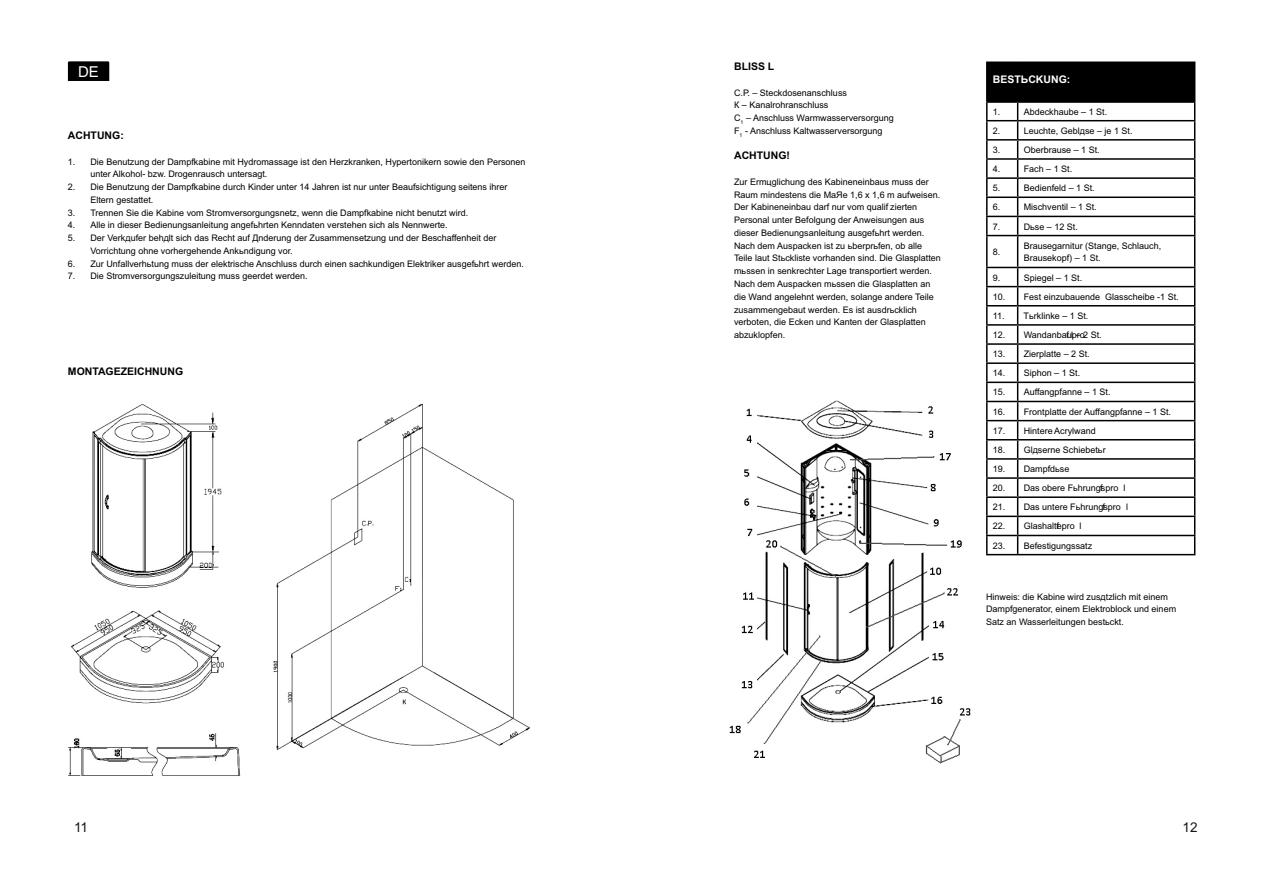
<style>
.page{position:relative;width:1263px;height:893px;background:#fff}
.page>*{position:absolute;margin:0;border:0;box-sizing:border-box;transform-origin:0 0}
.t1{font:15px "Arial";color:#fff}
.t2{font:13.5px "Arial";color:#151616}
.t3{font:700 10.5px "Arial";color:#000}
.t4{font:700 10.5px "Arial";color:#fff}
.t5{font:9px/12.8px "Arial";color:#000}
</style>
<div class="page">
<svg style="left:68px;top:61px;width:41px;height:20px"></svg>
<img style="left:68px;top:403px;width:462px;height:373px">
<img style="left:729px;top:400px;width:242px;height:364px">
<div style="left:987px;top:62px;width:208px;height:40px;background:#000"></div>
<hr style="left:986px;top:61px;width:32px;height:2px;background:#000">
<hr style="left:986px;top:63px;width:2px;height:38px;background:#000">
<hr style="left:1018px;top:61px;width:177px;height:2px;background:#000">
<hr style="left:986px;top:101px;width:32px;height:2px;background:#000">
<hr style="left:1018px;top:101px;width:177px;height:2px;background:#000">
<hr style="left:986px;top:120px;width:32px;height:1px;background:#000">
<hr style="left:1018px;top:120px;width:177px;height:1px;background:#000">
<hr style="left:986px;top:139px;width:32px;height:2px;background:#000">
<hr style="left:1018px;top:139px;width:177px;height:2px;background:#000">
<hr style="left:986px;top:158px;width:32px;height:2px;background:#000">
<hr style="left:1018px;top:158px;width:177px;height:2px;background:#000">
<hr style="left:986px;top:177px;width:32px;height:2px;background:#000">
<hr style="left:1018px;top:177px;width:177px;height:2px;background:#000">
<hr style="left:986px;top:196px;width:32px;height:2px;background:#000">
<hr style="left:1018px;top:196px;width:177px;height:2px;background:#000">
<hr style="left:986px;top:216px;width:32px;height:1px;background:#000">
<svg style="left:986px;top:103px;width:2px;height:132px"></svg>
<hr style="left:1018px;top:216px;width:177px;height:1px;background:#000">
<svg style="left:1017px;top:103px;width:1px;height:132px"></svg>
<svg style="left:1194px;top:103px;width:1px;height:132px"></svg>
<hr style="left:986px;top:235px;width:32px;height:1px;background:#000">
<hr style="left:986px;top:236px;width:2px;height:31px;background:#000">
<hr style="left:1018px;top:235px;width:177px;height:1px;background:#000">
<hr style="left:1017px;top:236px;width:1px;height:31px;background:#000">
<hr style="left:1194px;top:236px;width:1px;height:31px;background:#000">
<hr style="left:986px;top:267px;width:32px;height:1px;background:#000">
<hr style="left:1018px;top:267px;width:177px;height:1px;background:#000">
<hr style="left:986px;top:286px;width:32px;height:1px;background:#000">
<hr style="left:1018px;top:286px;width:177px;height:1px;background:#000">
<hr style="left:986px;top:305px;width:32px;height:1px;background:#000">
<hr style="left:1018px;top:305px;width:177px;height:1px;background:#000">
<hr style="left:986px;top:324px;width:32px;height:1px;background:#000">
<hr style="left:1018px;top:324px;width:177px;height:1px;background:#000">
<hr style="left:986px;top:343px;width:32px;height:2px;background:#000">
<hr style="left:1018px;top:343px;width:177px;height:2px;background:#000">
<hr style="left:986px;top:362px;width:32px;height:2px;background:#000">
<hr style="left:1018px;top:362px;width:177px;height:2px;background:#000">
<hr style="left:986px;top:381px;width:32px;height:2px;background:#000">
<hr style="left:1018px;top:381px;width:177px;height:2px;background:#000">
<hr style="left:986px;top:401px;width:32px;height:1px;background:#000">
<hr style="left:1018px;top:401px;width:177px;height:1px;background:#000">
<hr style="left:986px;top:420px;width:32px;height:1px;background:#000">
<hr style="left:1018px;top:420px;width:177px;height:1px;background:#000">
<hr style="left:986px;top:439px;width:32px;height:1px;background:#000">
<hr style="left:1018px;top:439px;width:177px;height:1px;background:#000">
<hr style="left:986px;top:458px;width:32px;height:1px;background:#000">
<hr style="left:1018px;top:458px;width:177px;height:1px;background:#000">
<hr style="left:986px;top:477px;width:32px;height:2px;background:#000">
<hr style="left:1018px;top:477px;width:177px;height:2px;background:#000">
<hr style="left:986px;top:496px;width:32px;height:2px;background:#000">
<hr style="left:1018px;top:496px;width:177px;height:2px;background:#000">
<hr style="left:986px;top:515px;width:32px;height:2px;background:#000">
<hr style="left:1018px;top:515px;width:177px;height:2px;background:#000">
<hr style="left:986px;top:534px;width:32px;height:2px;background:#000">
<svg style="left:986px;top:268px;width:2px;height:286px"></svg>
<hr style="left:1018px;top:534px;width:177px;height:2px;background:#000">
<svg style="left:1017px;top:268px;width:1px;height:286px"></svg>
<svg style="left:1194px;top:268px;width:1px;height:286px"></svg>
<hr style="left:986px;top:554px;width:209px;height:1px;background:#000">
<h1 class="t1" style="left:78px;top:66px;width:22px">DE</h1>
<p class="t3" style="left:68px;top:131px;width:57px">ACHTUNG:</p>
<p class="t5" style="left:90px;top:156px;width:437px;text-indent:-22px">1. Die Benutzung der Dampfkabine mit Hydromassage ist den Herzkranken, Hypertonikern sowie den Personen unter Alkohol- bzw. Drogenrausch untersagt.</p>
<p class="t5" style="left:90px;top:181px;width:419px;text-indent:-23px">2. Die Benutzung der Dampfkabine durch Kinder unter 14 Jahren ist nur unter Beaufsichtigung seitens ihrer<br>Eltern gestattet.</p>
<p class="t5" style="left:68px;top:207px;width:402px">3. Trennen Sie die Kabine vom Stromversorgungsnetz, wenn die Dampfkabine nicht benutzt wird.</p>
<p class="t5" style="left:68px;top:220px;width:381px">4. Alle in dieser Bedienungsanleitung angefьhrten Kenndaten verstehen sich als Nennwerte.</p>
<p class="t5" style="left:90px;top:232px;width:408px;text-indent:-22px">5. Der Verkдufer behдlt sich das Recht auf Дnderung der Zusammensetzung und der Beschaffenheit der<br>Vorrichtung ohne vorhergehende Ankьndigung vor.</p>
<p class="t5" style="left:68px;top:258px;width:458px">6. Zur Unfallverhьtung muss der elektrische Anschluss durch einen sachkundigen Elektriker ausgefьhrt werden.</p>
<p class="t5" style="left:68px;top:271px;width:241px">7. Die Stromversorgungszuleitung muss geerdet werden.</p>
<p class="t3" style="left:68px;top:367px;width:117px">MONTAGEZEICHNUNG</p>
<p class="t3" style="left:734px;top:62px;width:42px">BLISS L</p>
<p class="t5" style="left:734px;top:87px;width:161px">C.Р. – Steckdosenanschluss<br>К – Kanalrohranschluss<br>С<sub>1</sub> – Anschluss Warmwasserversorgung<br>F<sub>1</sub> - Anschluss Kaltwasserversorgung</p>
<p class="t3" style="left:734px;top:152px;width:57px">ACHTUNG!</p>
<p class="t5" style="left:734px;top:176px;width:208px">Zur Ermцglichung des Kabineneinbaus muss der Raum mindestens die MaЯe 1,6 х 1,6 m aufweisen.<br>Der Kabineneinbau darf nur vom qualif zierten Personal unter Befolgung der Anweisungen aus dieser Bedienungsanleitung ausgefьhrt werden.<br>Nach dem Auspacken ist zu ьberprьfen, ob alle Teile laut Stьckliste vorhanden sind. Die Glasplatten mьssen in senkrechter Lage transportiert werden.<br>Nach dem Auspacken mьssen die Glasplatten an die Wand angelehnt werden, solange andere Teile zusammengebaut werden. Es ist ausdrьcklich verboten, die Ecken und Kanten der Glasplatten abzuklopfen.</p>
<p class="t4" style="left:993px;top:75px;width:79px">BESTЬCKUNG:</p>
<p class="t5" style="left:993px;top:106px;width:9px">1.</p>
<p class="t5" style="left:1024px;top:106px;width:85px">Abdeckhaube – 1 St.</p>
<p class="t5" style="left:993px;top:125px;width:9px">2.</p>
<p class="t5" style="left:1024px;top:125px;width:110px">Leuchte, Geblдse – je 1 St.</p>
<p class="t5" style="left:993px;top:144px;width:9px">3.</p>
<p class="t5" style="left:1024px;top:144px;width:78px">Oberbrause – 1 St.</p>
<p class="t5" style="left:993px;top:163px;width:9px">4.</p>
<p class="t5" style="left:1024px;top:163px;width:50px">Fach – 1 St.</p>
<p class="t5" style="left:993px;top:182px;width:9px">5.</p>
<p class="t5" style="left:1024px;top:182px;width:73px">Bedienfeld – 1 St.</p>
<p class="t5" style="left:993px;top:202px;width:9px">6.</p>
<p class="t5" style="left:1024px;top:202px;width:75px">Mischventil – 1 St.</p>
<p class="t5" style="left:993px;top:221px;width:9px">7.</p>
<p class="t5" style="left:1024px;top:221px;width:56px">Dьse – 12 St.</p>
<p class="t5" style="left:993px;top:246px;width:9px">8.</p>
<p class="t5" style="left:1024px;top:240px;width:139px">Brausegarnitur (Stange, Schlauch,<br>Brausekopf) – 1 St.</p>
<p class="t5" style="left:993px;top:272px;width:9px">9.</p>
<p class="t5" style="left:1024px;top:272px;width:60px">Spiegel – 1 St.</p>
<p class="t5" style="left:993px;top:291px;width:187px">10. Fest einzubauende Glasscheibe -1 St.</p>
<p class="t5" style="left:993px;top:310px;width:97px">11. Tьrklinke – 1 St.</p>
<p class="t5" style="left:993px;top:329px;width:110px">12. Wandanbafulp–ro2 St.</p>
<p class="t5" style="left:993px;top:348px;width:98px">13. Zierplatte – 2 St.</p>
<p class="t5" style="left:993px;top:367px;width:89px">14. Siphon – 1 St.</p>
<p class="t5" style="left:993px;top:387px;width:119px">15. Auffangpfanne – 1 St.</p>
<p class="t5" style="left:993px;top:406px;width:180px">16. Frontplatte der Auffangpfanne – 1 St.</p>
<p class="t5" style="left:993px;top:425px;width:104px">17. Hintere Acrylwand</p>
<p class="t5" style="left:993px;top:444px;width:114px">18. Glдserne Schiebetьr</p>
<p class="t5" style="left:993px;top:463px;width:78px">19. Dampfdьse</p>
<p class="t5" style="left:993px;top:482px;width:134px">20. Das obere Fьhrungfspro l</p>
<p class="t5" style="left:993px;top:501px;width:137px">21. Das untere Fьhrungfspro l</p>
<p class="t5" style="left:993px;top:520px;width:90px">22. Glashaltfepro l</p>
<p class="t5" style="left:993px;top:540px;width:101px">23. Befestigungssatz</p>
<p class="t5" style="left:986px;top:591px;width:192px">Hinweis: die Kabine wird zusдtzlich mit einem<br>Dampfgenerator, einem Elektroblock und einem<br>Satz an Wasserleitungen bestьckt.</p>
<h2 class="t2" style="left:74px;top:822px;width:16px">11</h2>
<h2 class="t2" style="left:1183px;top:822px;width:17px">12</h2>
</div>
